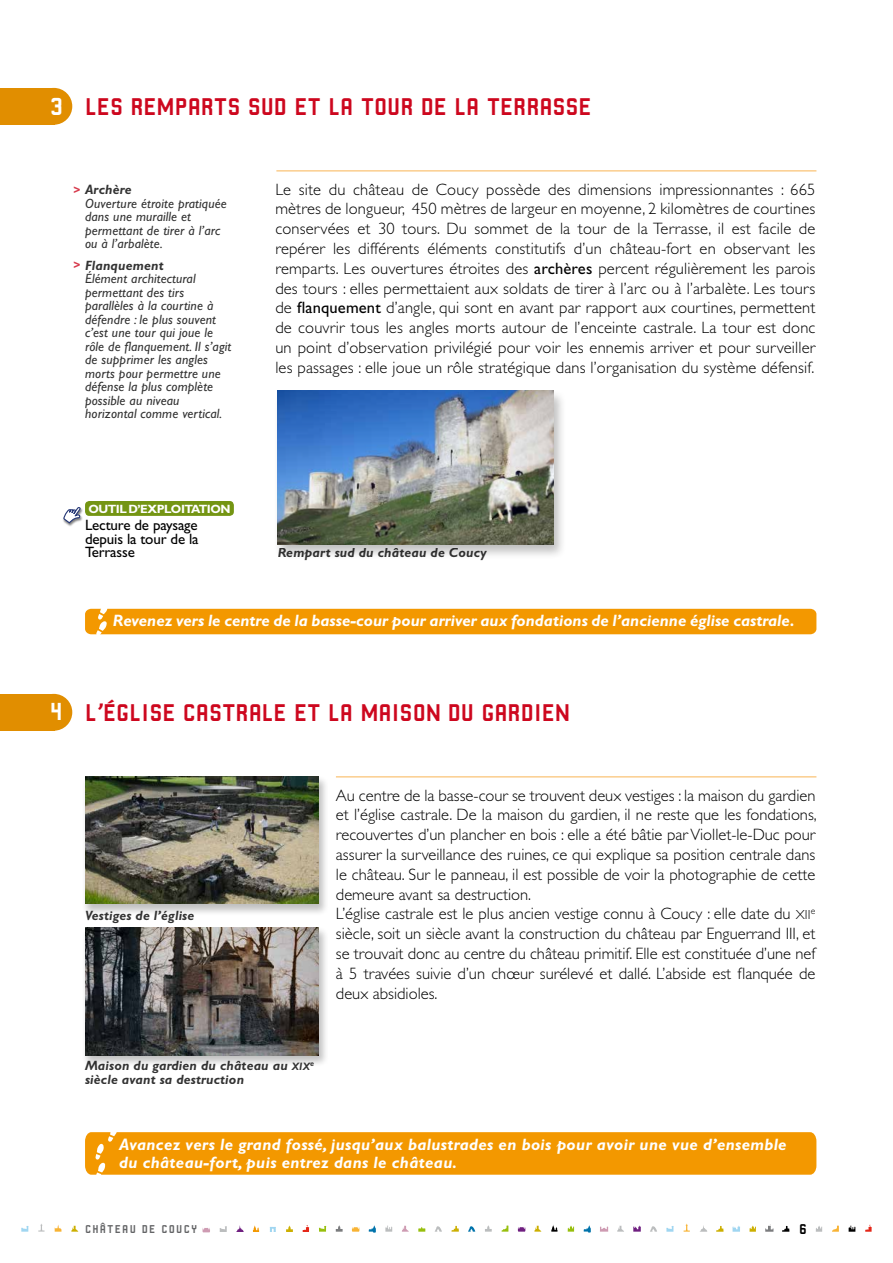
<style>
.page{position:relative;width:893px;height:1263px;background:#fff}
.page>*{position:absolute;margin:0;border:0;box-sizing:border-box;transform-origin:0 0}
.t1{font:25.5px "Robust CMN";letter-spacing:-.005em;color:#cd071e}
.t2{font:300 16.5px/19.8px "Gill Sans";color:#000;text-align:justify}
.t3{font:italic 700 16.5px/18px "Gill Sans";letter-spacing:.02em;color:#fff}
.t4{font:italic 700 16.5px "Gill Sans";color:#fff}
.t5{font:15px/13.5px "Gill Sans";letter-spacing:-.01em;color:#000;text-align:justify}
.t6{font:15px "Robust CMN";color:#000}
.t7{font:italic 13.5px/13.5px "Gill Sans";letter-spacing:.01em;color:#000}
.t8{font:italic 700 13.5px/13.5px "Gill Sans";letter-spacing:.01em;color:#000}
.t9{font:700 12px "Gill Sans";letter-spacing:-.04em;color:#fff}
.t10{font:12px "Robust CMN";letter-spacing:.1em;color:#646567}
.t11{font:700 12px "Gill Sans";color:#cd071e}
.s1{font-size:25.95px;color:#fff}
.s2{font-weight:400}
.s3{font-family:"Gill Sans Light SC800";font-weight:400;font-size:13.2px}
.s4{font-family:"Gill Sans Bold Italic SC800";font-weight:400;font-style:normal;font-size:10.8px}
</style>
<div class="page">
<svg style="left:402px;top:1226px;width:7px;height:6px"></svg>
<svg style="left:352px;top:1227px;width:7px;height:5px"></svg>
<svg style="left:319px;top:1226px;width:7px;height:6px"></svg>
<svg style="left:832px;top:1225px;width:7px;height:7px"></svg>
<svg style="left:716px;top:1226px;width:7px;height:6px"></svg>
<svg style="left:865px;top:1224px;width:7px;height:8px"></svg>
<svg style="left:666px;top:1226px;width:8px;height:6px"></svg>
<svg style="left:732px;top:1225px;width:8px;height:7px"></svg>
<svg style="left:749px;top:1225px;width:7px;height:7px"></svg>
<svg style="left:849px;top:1225px;width:6px;height:7px"></svg>
<svg style="left:71px;top:1226px;width:7px;height:6px"></svg>
<svg style="left:55px;top:1225px;width:7px;height:7px"></svg>
<svg style="left:21px;top:1226px;width:7px;height:6px"></svg>
<svg style="left:568px;top:1225px;width:6px;height:6px"></svg>
<svg style="left:502px;top:1225px;width:6px;height:6px"></svg>
<svg style="left:518px;top:1227px;width:7px;height:4px"></svg>
<svg style="left:468px;top:1226px;width:7px;height:5px"></svg>
<svg style="left:633px;top:1225px;width:8px;height:6px"></svg>
<svg style="left:551px;top:1225px;width:6px;height:6px"></svg>
<svg style="left:451px;top:1226px;width:8px;height:5px"></svg>
<svg style="left:369px;top:1225px;width:7px;height:8px"></svg>
<svg style="left:584px;top:1225px;width:7px;height:8px"></svg>
<svg style="left:418px;top:1227px;width:7px;height:5px"></svg>
<svg style="left:684px;top:1223px;width:6px;height:9px"></svg>
<svg style="left:600px;top:1226px;width:8px;height:5px"></svg>
<svg style="left:534px;top:1226px;width:7px;height:5px"></svg>
<svg style="left:782px;top:1226px;width:7px;height:6px"></svg>
<svg style="left:336px;top:1225px;width:7px;height:7px"></svg>
<svg style="left:765px;top:1224px;width:8px;height:8px"></svg>
<svg style="left:385px;top:1225px;width:7px;height:7px"></svg>
<svg style="left:435px;top:1226px;width:7px;height:6px"></svg>
<svg style="left:700px;top:1225px;width:7px;height:7px"></svg>
<svg style="left:816px;top:1226px;width:6px;height:6px"></svg>
<svg style="left:485px;top:1225px;width:7px;height:6px"></svg>
<svg style="left:617px;top:1226px;width:7px;height:5px"></svg>
<svg style="left:650px;top:1226px;width:7px;height:5px"></svg>
<svg style="left:38px;top:1224px;width:7px;height:7px"></svg>
<svg style="left:236px;top:1225px;width:8px;height:7px"></svg>
<svg style="left:253px;top:1225px;width:6px;height:7px"></svg>
<svg style="left:270px;top:1227px;width:6px;height:5px"></svg>
<svg style="left:286px;top:1225px;width:7px;height:7px"></svg>
<svg style="left:303px;top:1225px;width:6px;height:7px"></svg>
<svg style="left:220px;top:1226px;width:7px;height:6px"></svg>
<svg style="left:202px;top:1228px;width:8px;height:4px"></svg>
<div style="left:0;top:88px;width:54px;height:37px;background:#e18e00"></div>
<div style="left:35px;top:88px;width:37px;height:37px;background:#e18e00;border-radius:50%"></div>
<hr style="left:276px;top:170px;width:540px;height:2px;background:#fbcd8d">
<div style="left:85px;top:609px;width:731px;height:25px;background:#f39800;border-radius:6px"></div>
<svg style="left:95px;top:608px;width:13px;height:27px"></svg>
<div style="left:85px;top:501px;width:149px;height:15px;background:#749513;border-radius:4px"></div>
<div style="left:62px;top:507px;width:21px;height:20px;background:#000;opacity:.5"></div>
<svg style="left:62px;top:507px;width:19px;height:18px"></svg>
<div style="left:0;top:694px;width:54px;height:37px;background:#e18e00"></div>
<div style="left:35px;top:694px;width:37px;height:37px;background:#e18e00;border-radius:50%"></div>
<hr style="left:336px;top:776px;width:480px;height:1px;background:#fbcd8d">
<div style="left:273px;top:389px;width:293px;height:171px;background:#000;opacity:.25"></div>
<img style="left:277px;top:391px;width:277px;height:153px">
<div style="left:85px;top:1132px;width:731px;height:43px;background:#f39800"></div>
<div style="left:82px;top:775px;width:247px;height:141px;background:#000;opacity:.25"></div>
<img style="left:85px;top:776px;width:234px;height:128px">
<div style="left:82px;top:926px;width:247px;height:141px;background:#000;opacity:.25"></div>
<img style="left:85px;top:928px;width:234px;height:127px">
<h1 class="t1" style="left:50px;top:93px;width:544px"><span class="s1">3</span> LES REMPARTS SUD ET LA TOUR DE LA TERRASSE</h1>
<p class="t8" style="left:85px;top:183px;width:48px">Archère</p>
<p class="t7" style="left:85px;top:196px;width:143px">Ouverture étroite pratiquée dans une muraille et permettant de tirer à l’arc ou à l’arbalète.</p>
<p class="t11" style="left:73px;top:182px;width:9px">&gt;</p>
<p class="t8" style="left:85px;top:258px;width:80px">Flanquement</p>
<p class="t7" style="left:85px;top:272px;width:148px">Élément architectural permettant des tirs parallèles à la courtine à défendre : le plus souvent c’est une tour qui joue le rôle de flanquement. Il s’agit de supprimer les angles morts pour permettre une défense la plus complète possible au niveau horizontal comme vertical.</p>
<p class="t11" style="left:73px;top:258px;width:9px">&gt;</p>
<p class="t9" style="left:88px;top:502px;width:144px">OUTIL D’EXPLOITATION</p>
<p class="t5" style="left:85px;top:519px;width:115px">Lecture de paysage depuis la tour de la Terrasse</p>
<p class="t2" style="left:275px;top:179px;width:542px">Le site du château de Coucy possède des dimensions impressionnantes : 665 mètres de longueur, 450 mètres de largeur en moyenne, 2 kilomètres de courtines conservées et 30 tours. Du sommet de la tour de la Terrasse, il est facile de repérer les différents éléments constitutifs d’un château-fort en observant les remparts. Les ouvertures étroites des <span class="s2">archères</span> percent régulièrement les parois des tours : elles permettaient aux soldats de tirer à l’arc ou à l’arbalète. Les tours de <span class="s2">flanquement</span> d’angle, qui sont en avant par rapport aux courtines, permettent de couvrir tous les angles morts autour de l’enceinte castrale. La tour est donc un point d’observation privilégié pour voir les ennemis arriver et pour surveiller les passages : elle joue un rôle stratégique dans l’organisation du système défensif.</p>
<p class="t8" style="left:277px;top:546px;width:211px">Rempart sud du château de Coucy</p>
<p class="t4" style="left:113px;top:611px;width:683px">Revenez vers le centre de la basse-cour pour arriver aux fondations de l’ancienne église castrale.</p>
<h1 class="t1" style="left:50px;top:699px;width:522px"><span class="s1">4</span> L’ÉGLISE CASTRALE ET LA MAISON DU GARDIEN</h1>
<p class="t8" style="left:85px;top:909px;width:111px">Vestiges de l’église</p>
<p class="t2" style="left:336px;top:785px;width:482px;text-align:left">Au centre de la basse-cour se trouvent deux vestiges : la maison du gardien et l’église castrale. De la maison du gardien, il ne reste que les fondations, recouvertes d’un plancher en bois : elle a été bâtie par Viollet-le-Duc pour assurer la surveillance des ruines, ce qui explique sa position centrale dans le château. Sur le panneau, il est possible de voir la photographie de cette demeure avant sa destruction.<br>L’église castrale est le plus ancien vestige connu à Coucy : elle date du <span class="s3">xii</span><sup>e </sup>siècle, soit un siècle avant la construction du château par Enguerrand III, et se trouvait donc au centre du château primitif. Elle est constituée d’une nef à 5 travées suivie d’un chœur surélevé et dallé. L’abside est flanquée de deux absidioles.</p>
<p class="t8" style="left:85px;top:1059px;width:231px">Maison du gardien du château au <span class="s4">xix</span><sup>e </sup>siècle avant sa destruction</p>
<p class="t3" style="left:119px;top:1135px;width:669px">Avancez vers le grand fossé, jusqu’aux balustrades en bois pour avoir une vue d’ensemble du château-fort, puis entrez dans le château.</p>
<p class="t10" style="left:85px;top:1222px;width:114px">CHÂTEAU DE COUCY</p>
<p class="t6" style="left:799px;top:1220px;width:9px">6</p>
</div>
